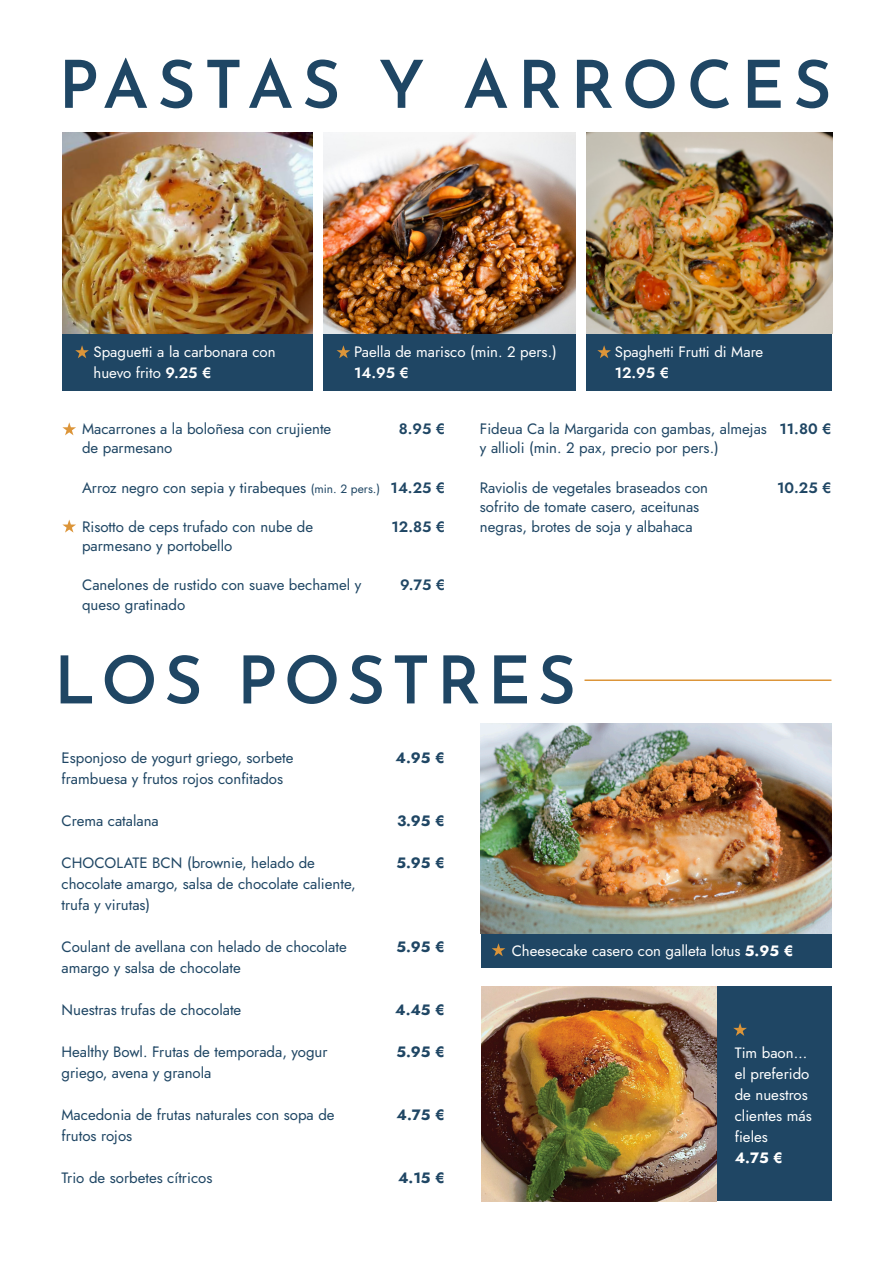
<style>
.page{position:relative;width:893px;height:1263px;background:#fff}
.page>*{position:absolute;margin:0;border:0;box-sizing:border-box;transform-origin:0 0}
.t1{font:600 66px "Josefin Sans";letter-spacing:.13em;color:#1f4664}
.t2{font:600 66px "Josefin Sans";letter-spacing:.1em;color:#1f4664}
.t3{font:15px/21px "Jost";color:#1f4664}
.t4{font:15px/21px "Jost";color:#fff}
.s1{font-size:12px}
</style>
<div class="page">
<div style="left:480px;top:747px;width:351px;height:221px;background:#1f4664"></div>
<img style="left:480px;top:724px;width:351px;height:210px">
<svg style="left:492px;top:943px;width:13px;height:13px"></svg>
<div style="left:498px;top:986px;width:334px;height:215px;background:#1f4664"></div>
<img style="left:481px;top:986px;width:235px;height:215px">
<svg style="left:733px;top:1023px;width:14px;height:13px"></svg>
<svg style="left:62px;top:422px;width:14px;height:13px"></svg>
<svg style="left:62px;top:520px;width:14px;height:13px"></svg>
<div style="left:62px;top:174px;width:770px;height:217px;background:#1f4664"></div>
<svg style="left:337px;top:345px;width:13px;height:13px"></svg>
<img style="left:62px;top:132px;width:251px;height:201px">
<img style="left:323px;top:132px;width:509px;height:201px">
<svg style="left:75px;top:345px;width:14px;height:13px"></svg>
<svg style="left:597px;top:345px;width:14px;height:13px"></svg>
<div style="left:313px;top:125px;width:10px;height:270px;background:#fff"></div>
<div style="left:576px;top:125px;width:10px;height:270px;background:#fff"></div>
<hr style="left:584px;top:679px;width:247px;height:2px;background:#dc9539">
<p class="t1" style="left:58px;top:28px;width:775px">PASTAS Y ARROCES</p>
<p class="t4" style="left:94px;top:342px;width:184px">Spaguetti a la carbonara con huevo frito 9.25 €</p>
<p class="t4" style="left:615px;top:342px;width:150px">Spaghetti Frutti di Mare<br>12.95 €</p>
<p class="t4" style="left:354px;top:342px;width:204px">Paella de marisco (min. 2 pers.)<br>14.95 €</p>
<p class="t3" style="left:82px;top:418px;width:251px">Macarrones a la boloñesa con crujiente</p>
<p class="t3" style="left:82px;top:438px;width:92px">de parmesano</p>
<p class="t3" style="left:82px;top:477px;width:300px">Arroz negro con sepia y tirabeques <span class="s1">(min. 2 pers.)</span></p>
<p class="t3" style="left:82px;top:516px;width:233px">Risotto de ceps trufado con nube de</p>
<p class="t3" style="left:82px;top:535px;width:152px">parmesano y portobello</p>
<p class="t3" style="left:82px;top:575px;width:281px;line-height:19.5px">Canelones de rustido con suave bechamel y queso gratinado</p>
<p class="t3" style="left:399px;top:418px;width:48px">8.95 €</p>
<p class="t3" style="left:391px;top:477px;width:56px">14.25 €</p>
<p class="t3" style="left:392px;top:516px;width:55px">12.85 €</p>
<p class="t3" style="left:400px;top:574px;width:47px">9.75 €</p>
<p class="t3" style="left:480px;top:419px;width:289px;line-height:19.5px">Fideua Ca la Margarida con gambas, almejas y allioli (min. 2 pax, precio por pers.)</p>
<p class="t3" style="left:480px;top:477px;width:230px">Raviolis de vegetales braseados con</p>
<p class="t3" style="left:480px;top:496px;width:221px">sofrito de tomate casero, aceitunas</p>
<p class="t3" style="left:480px;top:516px;width:214px">negras, brotes de soja y albahaca</p>
<p class="t3" style="left:779px;top:418px;width:54px">11.80 €</p>
<p class="t3" style="left:777px;top:477px;width:56px">10.25 €</p>
<p class="t2" style="left:54px;top:624px;width:523px">LOS POSTRES</p>
<p class="t3" style="left:62px;top:747px;width:234px">Esponjoso de yogurt griego, sorbete</p>
<p class="t3" style="left:62px;top:768px;width:223px">frambuesa y frutos rojos confitados</p>
<p class="t3" style="left:62px;top:810px;width:99px">Crema catalana</p>
<p class="t3" style="left:62px;top:852px;width:255px">CHOCOLATE BCN (brownie, helado de</p>
<p class="t3" style="left:62px;top:873px;width:296px">chocolate amargo, salsa de chocolate caliente, trufa y virutas)</p>
<p class="t3" style="left:62px;top:936px;width:287px">Coulant de avellana con helado de chocolate amargo y salsa de chocolate</p>
<p class="t3" style="left:62px;top:999px;width:181px">Nuestras trufas de chocolate</p>
<p class="t3" style="left:62px;top:1041px;width:268px">Healthy Bowl. Frutas de temporada, yogur griego, avena y granola</p>
<p class="t3" style="left:62px;top:1104px;width:275px">Macedonia de frutas naturales con sopa de frutos rojos</p>
<p class="t3" style="left:62px;top:1167px;width:152px">Trio de sorbetes cítricos</p>
<p class="t3" style="left:396px;top:747px;width:51px">4.95 €</p>
<p class="t3" style="left:397px;top:810px;width:49px">3.95 €</p>
<p class="t3" style="left:396px;top:852px;width:50px">5.95 €</p>
<p class="t3" style="left:396px;top:936px;width:50px">5.95 €</p>
<p class="t3" style="left:395px;top:999px;width:51px">4.45 €</p>
<p class="t3" style="left:396px;top:1041px;width:50px">5.95 €</p>
<p class="t3" style="left:397px;top:1104px;width:50px">4.75 €</p>
<p class="t3" style="left:398px;top:1167px;width:48px">4.15 €</p>
<p class="t4" style="left:512px;top:941px;width:283px">Cheesecake casero con galleta lotus 5.95 €</p>
<p class="t4" style="left:735px;top:1042px;width:79px">Tim baon… el preferido de nuestros clientes más fieles<br>4.75 €</p>
</div>
